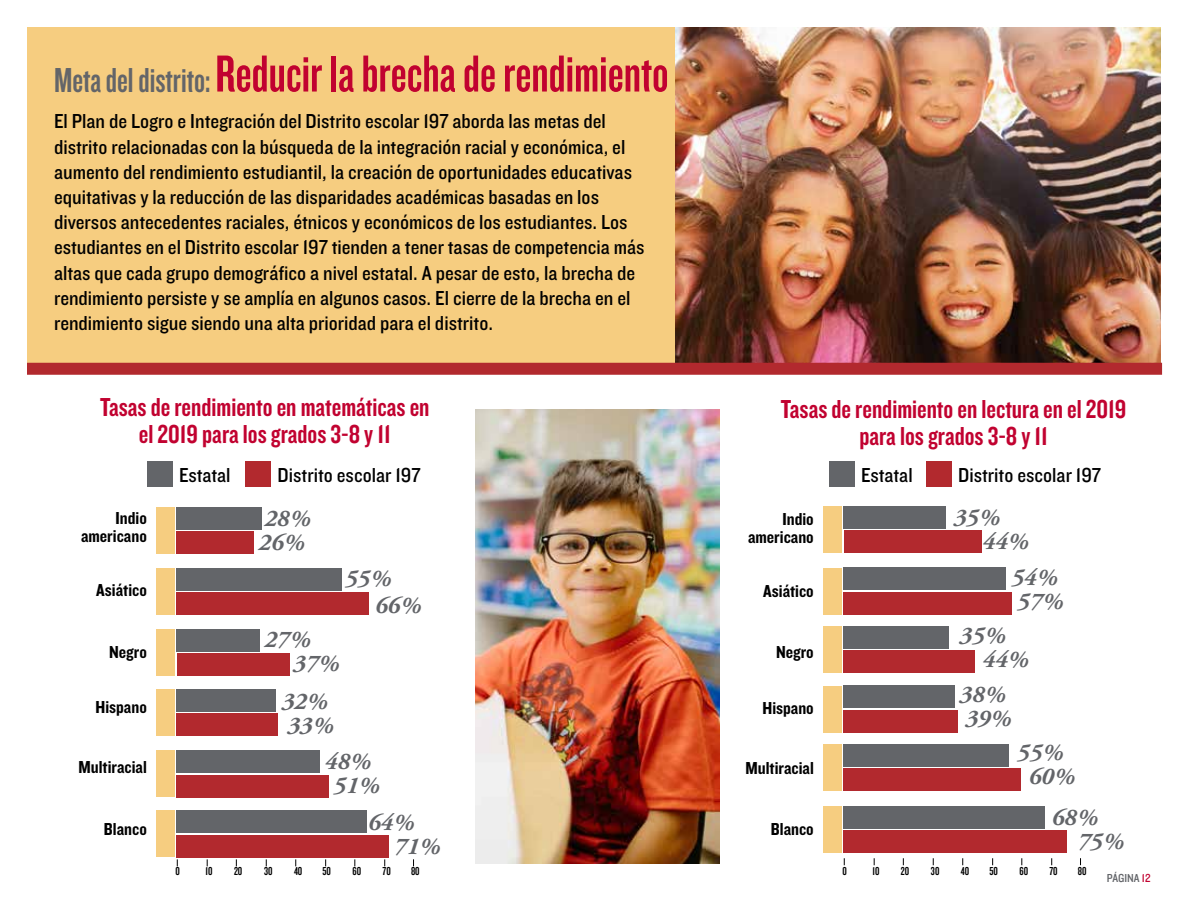
<style>
.page{position:relative;width:1188px;height:918px;background:#fff}
.page>*{position:absolute;margin:0;border:0;box-sizing:border-box;transform-origin:0 0}
.t1{font:54px "Knockout HTF48 Featherweight";color:#c10230}
.t2{font:27px/27px "Knockout HTF49 Liteweight";color:#c10230;text-align:center}
.t3{font:italic 700 24px/24px "Adobe Garamond Pro";color:#636569}
.t4{font:21px/25.2px "Knockout HTF30 Junior Welterwt";color:#000}
.t5{font:18px/18px "Knockout HTF50 Welterweight";color:#000;text-align:right}
.t6{font:12px "Knockout HTF48 Featherweight";color:#000}
.t7{font:12px "Knockout HTF30 Junior Welterwt";color:#636569}
.s1{font-size:36px;color:#636569}
.s2{color:#c10230}
</style>
<div class="page">
<div style="left:27px;top:27px;width:1134px;height:345px;background:#f6cd80"></div>
<div style="left:147px;top:461px;width:26px;height:26px;background:#636569"></div>
<div style="left:829px;top:461px;width:26px;height:26px;background:#636569"></div>
<div style="left:245px;top:461px;width:26px;height:26px;background:#b2292e"></div>
<div style="left:926px;top:461px;width:26px;height:26px;background:#b2292e"></div>
<img style="left:475px;top:409px;width:244px;height:455px">
<img style="left:675px;top:27px;width:486px;height:336px">
<div style="left:27px;top:363px;width:1135px;height:12px;background:#b2292e"></div>
<div style="left:177px;top:507px;width:85px;height:22px;background:#636569"></div>
<div style="left:177px;top:568px;width:165px;height:23px;background:#636569"></div>
<div style="left:177px;top:689px;width:99px;height:23px;background:#636569"></div>
<div style="left:177px;top:751px;width:143px;height:22px;background:#636569"></div>
<div style="left:177px;top:531px;width:77px;height:22px;background:#b2292e"></div>
<div style="left:177px;top:592px;width:192px;height:23px;background:#b2292e"></div>
<div style="left:177px;top:714px;width:101px;height:22px;background:#b2292e"></div>
<div style="left:177px;top:775px;width:152px;height:22px;background:#b2292e"></div>
<div style="left:177px;top:629px;width:83px;height:23px;background:#636569"></div>
<div style="left:177px;top:653px;width:112px;height:23px;background:#b2292e"></div>
<div style="left:157px;top:629px;width:18px;height:47px;background:#f6cd80"></div>
<div style="left:157px;top:507px;width:18px;height:46px;background:#f6cd80"></div>
<div style="left:157px;top:568px;width:18px;height:47px;background:#f6cd80"></div>
<div style="left:157px;top:689px;width:18px;height:47px;background:#f6cd80"></div>
<div style="left:177px;top:811px;width:190px;height:22px;background:#636569"></div>
<div style="left:177px;top:835px;width:212px;height:22px;background:#b2292e"></div>
<div style="left:157px;top:811px;width:18px;height:46px;background:#f6cd80"></div>
<div style="left:157px;top:751px;width:18px;height:46px;background:#f6cd80"></div>
<div style="left:844px;top:507px;width:102px;height:22px;background:#636569"></div>
<div style="left:844px;top:568px;width:162px;height:22px;background:#636569"></div>
<div style="left:844px;top:686px;width:111px;height:22px;background:#636569"></div>
<div style="left:844px;top:744px;width:165px;height:22px;background:#636569"></div>
<div style="left:844px;top:531px;width:138px;height:22px;background:#b2292e"></div>
<div style="left:844px;top:592px;width:168px;height:22px;background:#b2292e"></div>
<div style="left:844px;top:710px;width:114px;height:22px;background:#b2292e"></div>
<div style="left:844px;top:768px;width:177px;height:23px;background:#b2292e"></div>
<div style="left:844px;top:626px;width:105px;height:22px;background:#636569"></div>
<div style="left:844px;top:650px;width:131px;height:22px;background:#b2292e"></div>
<div style="left:824px;top:626px;width:18px;height:46px;background:#f6cd80"></div>
<div style="left:824px;top:507px;width:18px;height:46px;background:#f6cd80"></div>
<div style="left:824px;top:568px;width:18px;height:46px;background:#f6cd80"></div>
<div style="left:824px;top:686px;width:18px;height:46px;background:#f6cd80"></div>
<div style="left:844px;top:807px;width:201px;height:22px;background:#636569"></div>
<div style="left:844px;top:831px;width:223px;height:22px;background:#b2292e"></div>
<div style="left:824px;top:807px;width:18px;height:46px;background:#f6cd80"></div>
<div style="left:824px;top:744px;width:18px;height:47px;background:#f6cd80"></div>
<h1 class="t1" style="left:54px;top:47px;width:616px"><span class="s1">Meta del distrito:</span> Reducir la brecha de rendimiento</h1>
<p class="t4" style="left:54px;top:110px;width:592px">El Plan de Logro e Integración del Distrito escolar 197 aborda las metas del distrito relacionadas con la búsqueda de la integración racial y económica, el aumento del rendimiento estudiantil, la creación de oportunidades educativas equitativas y la reducción de las disparidades académicas basadas en los diversos antecedentes raciales, étnicos y económicos de los estudiantes. Los estudiantes en el Distrito escolar 197 tienden a tener tasas de competencia más altas que cada grupo demográfico a nivel estatal. A pesar de esto, la brecha de rendimiento persiste y se amplía en algunos casos. El cierre de la brecha en el rendimiento sigue siendo una alta prioridad para el distrito.</p>
<p class="t2" style="left:100px;top:394px;width:331px">Tasas de rendimiento en matemáticas en el 2019 para los grados 3-8 y 11</p>
<p class="t2" style="left:781px;top:396px;width:347px">Tasas de rendimiento en lectura en el 2019 para los grados 3-8 y 11</p>
<p class="t4" style="left:179px;top:463px;width:53px">Estatal</p>
<p class="t4" style="left:278px;top:463px;width:144px">Distrito escolar 197</p>
<p class="t4" style="left:861px;top:463px;width:53px">Estatal</p>
<p class="t4" style="left:958px;top:463px;width:144px">Distrito escolar 197</p>
<p class="t5" style="left:81px;top:510px;width:67px">Indio americano</p>
<p class="t5" style="left:96px;top:582px;width:52px">Asiático</p>
<p class="t5" style="left:109px;top:643px;width:39px">Negro</p>
<p class="t5" style="left:96px;top:699px;width:53px">Hispano</p>
<p class="t5" style="left:78px;top:759px;width:70px">Multiracial</p>
<p class="t5" style="left:104px;top:820px;width:44px">Blanco</p>
<p class="t3" style="left:259px;top:507px;width:53px">28%<br>26%</p>
<p class="t3" style="left:375px;top:565px;width:48px;line-height:27px;text-indent:-30px">55%<br>66%</p>
<p class="t3" style="left:293px;top:628px;width:48px;text-indent:-29px">27%<br>37%</p>
<p class="t3" style="left:282px;top:690px;width:53px">32%<br>33%</p>
<p class="t3" style="left:325px;top:750px;width:56px;text-align:center">48%<br>51%</p>
<p class="t3" style="left:394px;top:811px;width:48px;text-indent:-26px">64%<br>71%</p>
<p class="t5" style="left:748px;top:510px;width:67px">Indio americano</p>
<p class="t5" style="left:763px;top:582px;width:52px">Asiático</p>
<p class="t5" style="left:776px;top:644px;width:39px">Negro</p>
<p class="t5" style="left:762px;top:699px;width:53px">Hispano</p>
<p class="t5" style="left:745px;top:759px;width:70px">Multiracial</p>
<p class="t5" style="left:771px;top:821px;width:44px">Blanco</p>
<p class="t3" style="left:983px;top:506px;width:48px;text-indent:-29px">35%<br>44%</p>
<p class="t3" style="left:1011px;top:566px;width:53px">54%<br>57%</p>
<p class="t3" style="left:983px;top:624px;width:48px;text-indent:-23px">35%<br>44%</p>
<p class="t3" style="left:960px;top:683px;width:53px">38%<br>39%</p>
<p class="t3" style="left:1017px;top:741px;width:59px;text-align:center">55%<br>60%</p>
<p class="t3" style="left:1078px;top:806px;width:48px;text-indent:-26px">68%<br>75%</p>
<p class="t6" style="left:176px;top:865px;width:6px">0</p>
<p class="t6" style="left:206px;top:865px;width:8px">10</p>
<p class="t6" style="left:234px;top:865px;width:10px">20</p>
<p class="t6" style="left:264px;top:865px;width:10px">30</p>
<p class="t6" style="left:294px;top:865px;width:10px">40</p>
<p class="t6" style="left:322px;top:865px;width:10px">50</p>
<p class="t6" style="left:352px;top:865px;width:10px">60</p>
<p class="t6" style="left:382px;top:865px;width:10px">70</p>
<p class="t6" style="left:411px;top:865px;width:10px">80</p>
<p class="t6" style="left:842px;top:865px;width:6px">0</p>
<p class="t6" style="left:872px;top:865px;width:8px">10</p>
<p class="t6" style="left:901px;top:865px;width:10px">20</p>
<p class="t6" style="left:931px;top:865px;width:10px">30</p>
<p class="t6" style="left:961px;top:865px;width:10px">40</p>
<p class="t6" style="left:989px;top:865px;width:10px">50</p>
<p class="t6" style="left:1019px;top:865px;width:10px">60</p>
<p class="t6" style="left:1049px;top:865px;width:10px">70</p>
<p class="t6" style="left:1078px;top:865px;width:10px">80</p>
<p class="t7" style="left:1107px;top:872px;width:45px">PÁGINA <span class="s2">12</span></p>
</div>
